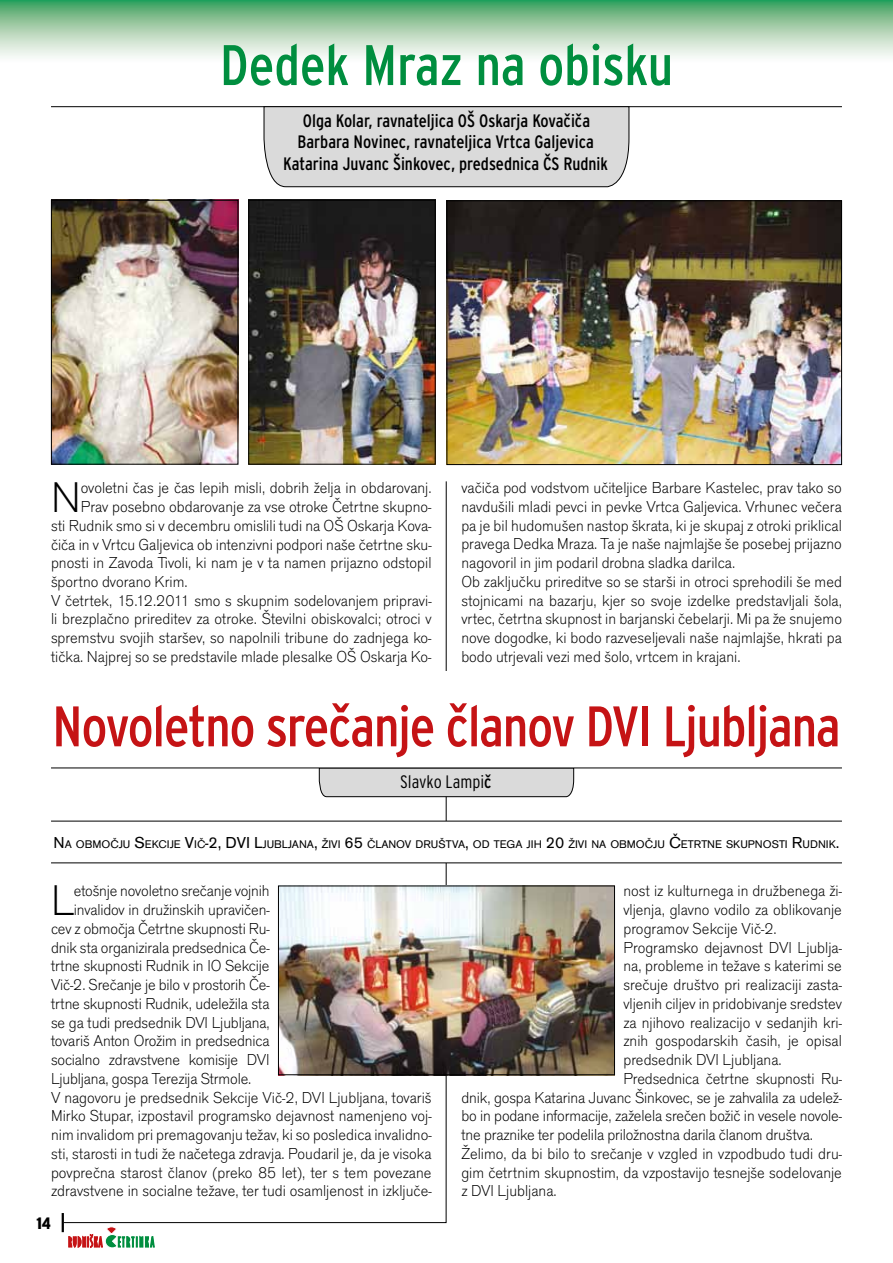
<style>
.page{position:relative;width:893px;height:1263px;background:#fff}
.page>*{position:absolute;margin:0;border:0;box-sizing:border-box;transform-origin:0 0}
.t1{font:57px "Interstate Cond";letter-spacing:-.02em;color:#c51315}
.t2{font:57px "Interstate Cond";color:#008e3f}
.t3{font:44.55px "Accius TEE Ligh";color:#000}
.t4{font:18px/21.6px "Interstate Cond";color:#000;text-align:center}
.t5{font:300 18px "Interstate Cond";color:#000}
.t6{font:16.5px/18.8px "Accius TEE Ligh";color:#000}
.t7{font:900 16.5px "Interstate Cond";color:#000}
.t8{font:11.55px "Accius TEE";color:#000}
.s1{font-weight:400}
.s2{font-size:16.5px}
</style>
<div class="page">
<svg style="left:0;top:0;width:892px;height:57px;background:#a1ceac"></svg>
<svg style="left:892px;top:0;width:1px;height:57px"></svg>
<svg style="left:62px;top:1213px;width:92px;height:35px"></svg>
<svg style="left:63px;top:481px;width:384px;height:742px"></svg>
<hr style="left:51px;top:106px;width:791px;height:1px;background:#000">
<div style="left:263px;top:106px;width:367px;height:81px;background:#dadada"></div>
<img style="left:250px;top:202px;width:184px;height:261px">
<div style="left:248px;top:200px;width:188px;height:265px;border:1px solid #000"></div>
<img style="left:448px;top:202px;width:392px;height:261px">
<div style="left:446px;top:200px;width:396px;height:265px;border:1px solid #000"></div>
<img style="left:53px;top:202px;width:183px;height:261px">
<div style="left:51px;top:200px;width:187px;height:265px;border:1px solid #000"></div>
<svg style="left:319px;top:768px;width:255px;height:29px;background:#cdcdcd"></svg>
<div style="left:51px;top:671px;width:791px;height:96px;background:#fff"></div>
<div style="left:51px;top:821px;width:791px;height:42px;background:#fff"></div>
<hr style="left:51px;top:862px;width:791px;height:1px;background:#000">
<hr style="left:51px;top:821px;width:791px;height:1px;background:#000">
<img style="left:280px;top:887px;width:333px;height:186px">
<div style="left:278px;top:885px;width:337px;height:190px;border:1px solid #000"></div>
<hr style="left:51px;top:767px;width:791px;height:1px;background:#000">
<h1 class="t2" style="left:220px;top:33px;width:455px">Dedek Mraz na obisku</h1>
<p class="t4" style="left:283px;top:109px;width:326px">Olga Kolar, ravnateljica O© Oskarja KovaËiËa<br>Barbara Novinec, ravnateljica Vrtca Galjevica<br>Katarina Juvanc ©inkovec, predsednica »S Rudnik</p>
<h2 class="t3" style="left:51px;top:473px;width:31px">N</h2>
<p class="t6" style="left:81px;top:479px;width:352px">ovoletni čas je čas lepih misli, dobrih želja in obdarovanj.</p>
<p class="t6" style="left:81px;top:497px;width:352px">Prav posebno obdarovanje za vse otroke Četrtne skupno-</p>
<p class="t6" style="left:51px;top:516px;width:382px">sti Rudnik smo si v decembru omislili tudi na OŠ Oskarja Kova-</p>
<p class="t6" style="left:51px;top:535px;width:382px">čiča in v Vrtcu Galjevica ob intenzivni podpori naše četrtne sku-</p>
<p class="t6" style="left:51px;top:554px;width:382px">pnosti in Zavoda Tivoli, ki nam je v ta namen prijazno odstopil</p>
<p class="t6" style="left:51px;top:572px;width:138px">športno dvorano Krim.</p>
<p class="t6" style="left:51px;top:591px;width:382px">V četrtek, 15.12.2011 smo s skupnim sodelovanjem pripravi-</p>
<p class="t6" style="left:51px;top:610px;width:382px">li brezplačno prireditev za otroke. Številni obiskovalci; otroci v</p>
<p class="t6" style="left:51px;top:629px;width:382px">spremstvu svojih staršev, so napolnili tribune do zadnjega ko-</p>
<p class="t6" style="left:51px;top:647px;width:382px">tička. Najprej so se predstavile mlade plesalke OŠ Oskarja Ko-</p>
<p class="t6" style="left:461px;top:479px;width:382px">vačiča pod vodstvom učiteljice Barbare Kastelec, prav tako so navdušili mladi pevci in pevke Vrtca Galjevica. Vrhunec večera pa je bil hudomušen nastop škrata, ki je skupaj z otroki priklical pravega Dedka Mraza. Ta je naše najmlajše še posebej prijazno nagovoril in jim podaril drobna sladka darilca.<br>Ob zaključku prireditve so se starši in otroci sprehodili še med stojnicami na bazarju, kjer so svoje izdelke predstavljali šola, vrtec, četrtna skupnost in barjanski čebelarji. Mi pa že snujemo nove dogodke, ki bodo razveseljevali naše najmlajše, hkrati pa bodo utrjevali vezi med šolo, vrtcem in krajani.</p>
<h1 class="t1" style="left:52px;top:694px;width:790px">Novoletno sreËanje Ëlanov dvi ljubljana</h1>
<p class="t5" style="left:400px;top:771px;width:93px">Slavko Lampi<span class="s1">Ë</span></p>
<p class="t8" style="left:54px;top:838px;width:181px"><span class="s2">N</span>A OBMOČJU <span class="s2">S</span>EKCIJE <span class="s2">V</span>IČ<span class="s2">-2, DVI</span></p>
<p class="t8" style="left:254px;top:838px;width:587px"><span class="s2">L</span>JUBLJANA<span class="s2">,</span> ŽIVI <span class="s2">65</span> ČLANOV DRUŠTVA<span class="s2">,</span> OD TEGA JIH <span class="s2">20</span> ŽIVI NA OBMOČJU <span class="s2">Č</span>ETRTNE SKUPNOSTI <span class="s2">R</span>UDNIK<span class="s2">.</span></p>
<h2 class="t3" style="left:51px;top:876px;width:25px">L</h2>
<p class="t6" style="left:74px;top:882px;width:197px">etošnje novoletno srečanje vojnih</p>
<p class="t6" style="left:74px;top:900px;width:197px">invalidov in družinskih upravičen-</p>
<p class="t6" style="left:51px;top:919px;width:220px">cev z območja Četrtne skupnosti Ru-</p>
<p class="t6" style="left:51px;top:938px;width:220px">dnik sta organizirala predsednica Če-</p>
<p class="t6" style="left:51px;top:957px;width:220px">trtne skupnosti Rudnik in IO Sekcije</p>
<p class="t6" style="left:51px;top:975px;width:220px">Vič-2. Srečanje je bilo v prostorih Če-</p>
<p class="t6" style="left:51px;top:994px;width:220px">trtne skupnosti Rudnik, udeležila sta</p>
<p class="t6" style="left:51px;top:1013px;width:220px">se ga tudi predsednik DVI Ljubljana,</p>
<p class="t6" style="left:51px;top:1032px;width:220px">tovariš Anton Orožim in predsednica</p>
<p class="t6" style="left:51px;top:1050px;width:220px">socialno zdravstvene komisije DVI</p>
<p class="t6" style="left:51px;top:1069px;width:202px">Ljubljana, gospa Terezija Strmole.</p>
<p class="t6" style="left:51px;top:1088px;width:382px">V nagovoru je predsednik Sekcije Vič-2, DVI Ljubljana, tovariš</p>
<p class="t6" style="left:51px;top:1107px;width:382px">Mirko Stupar, izpostavil programsko dejavnost namenjeno voj-</p>
<p class="t6" style="left:51px;top:1125px;width:382px">nim invalidom pri premagovanju težav, ki so posledica invalidno-</p>
<p class="t6" style="left:51px;top:1144px;width:382px">sti, starosti in tudi že načetega zdravja. Poudaril je, da je visoka</p>
<p class="t6" style="left:51px;top:1163px;width:382px">povprečna starost članov (preko 85 let), ter s tem povezane</p>
<p class="t6" style="left:51px;top:1182px;width:382px">zdravstvene in socialne težave, ter tudi osamljenost in izključe-</p>
<p class="t7" style="left:36px;top:1214px;width:16px">14</p>
<p class="t6" style="left:623px;top:882px;width:220px">nost iz kulturnega in družbenega ži-</p>
<p class="t6" style="left:623px;top:900px;width:220px">vljenja, glavno vodilo za oblikovanje</p>
<p class="t6" style="left:623px;top:919px;width:155px">programov Sekcije Vič-2.</p>
<p class="t6" style="left:623px;top:938px;width:220px">Programsko dejavnost DVI Ljublja-</p>
<p class="t6" style="left:623px;top:957px;width:220px">na, probleme in težave s katerimi se</p>
<p class="t6" style="left:623px;top:975px;width:220px">srečuje društvo pri realizaciji zasta-</p>
<p class="t6" style="left:623px;top:994px;width:220px">vljenih ciljev in pridobivanje sredstev</p>
<p class="t6" style="left:623px;top:1013px;width:220px">za njihovo realizacijo v sedanjih kri-</p>
<p class="t6" style="left:623px;top:1032px;width:220px">znih gospodarskih časih, je opisal</p>
<p class="t6" style="left:623px;top:1050px;width:160px">predsednik DVI Ljubljana.</p>
<p class="t6" style="left:623px;top:1069px;width:220px">Predsednica četrtne skupnosti Ru-</p>
<p class="t6" style="left:461px;top:1088px;width:382px">dnik, gospa Katarina Juvanc Šinkovec, se je zahvalila za udelež-</p>
<p class="t6" style="left:461px;top:1107px;width:382px">bo in podane informacije, zaželela srečen božič in vesele novole-</p>
<p class="t6" style="left:461px;top:1125px;width:353px">tne praznike ter podelila priložnostna darila članom društva.</p>
<p class="t6" style="left:461px;top:1144px;width:382px">Želimo, da bi bilo to srečanje v vzgled in vzpodbudo tudi dru-</p>
<p class="t6" style="left:461px;top:1163px;width:382px">gim četrtnim skupnostim, da vzpostavijo tesnejše sodelovanje</p>
<p class="t6" style="left:461px;top:1182px;width:97px">z DVI Ljubljana.</p>
</div>
